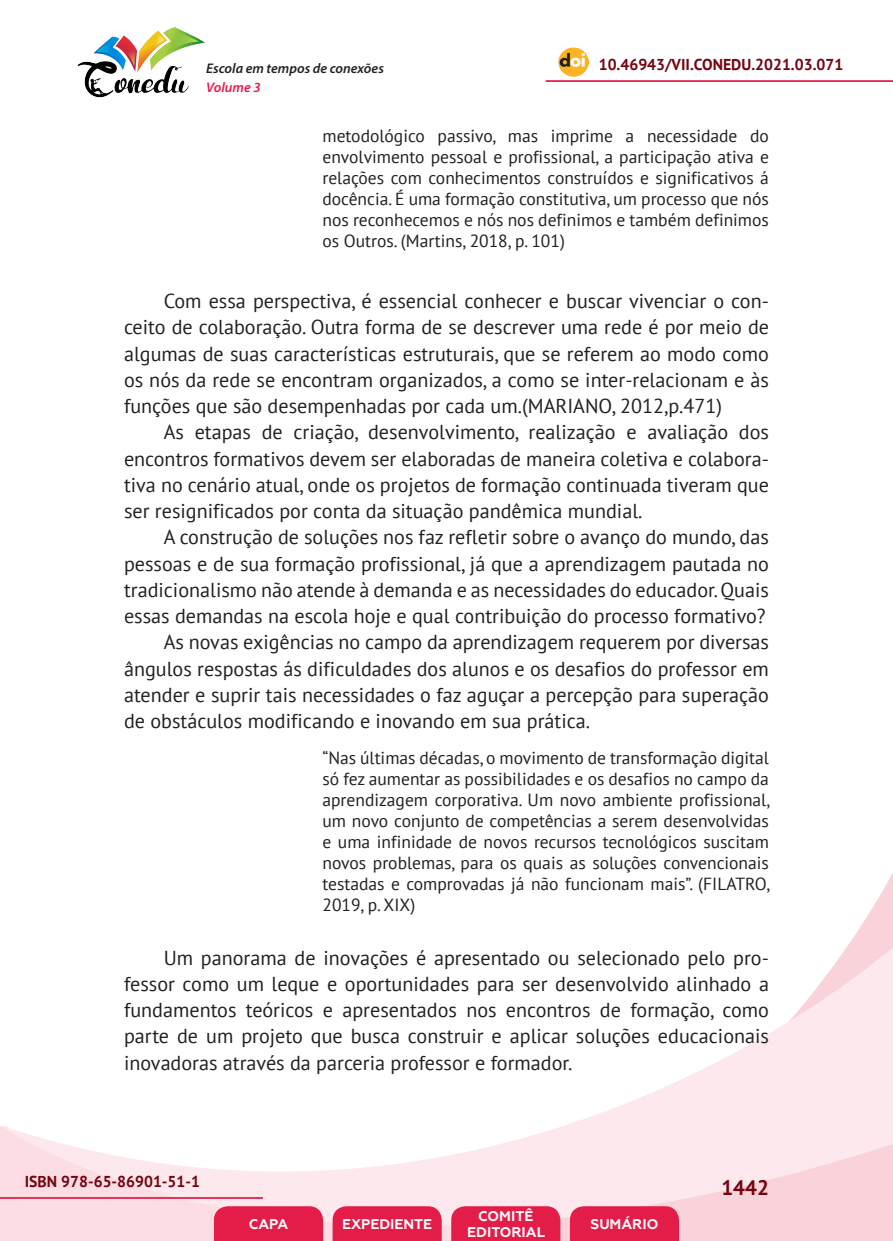
<style>
.page{position:relative;width:893px;height:1241px;background:#fff}
.page>*{position:absolute;margin:0;border:0;box-sizing:border-box;transform-origin:0 0}
.t1{font:700 21px "PT Sans";color:#740410}
._8_CORPO{font:20.12px/26.2px "PT Sans";color:#231f20;text-align:justify}
._12_CITACAO{font:17.5px/21px "PT Sans";color:#231f20;text-align:justify}
.t2{font:700 15.75px "PT Sans";color:#740410}
.t3{font:700 14px/16.8px "Geometria";color:#fff;text-align:center}
.t4{font:italic 600 14px "Myriad Pro";color:#231f20}
.t5{font:italic 600 14px "Myriad Pro";color:#e41c48}
</style>
<div class="page">
<svg style="left:848px;top:873px;width:45px;height:73px"></svg>
<svg style="left:0;top:946px;width:893px;height:294px"></svg>
<hr style="left:0;top:1196px;width:263px;height:2px;background:#e41c48">
<hr style="left:546px;top:80px;width:347px;height:2px;background:#e41c48">
<img style="left:559px;top:47px;width:30px;height:30px">
<img style="left:77px;top:27px;width:128px;height:71px">
<svg style="left:214px;top:1205px;width:109px;height:35px;background:#e52751"></svg>
<svg style="left:333px;top:1205px;width:109px;height:35px;background:#e52751"></svg>
<svg style="left:451px;top:1205px;width:109px;height:35px;background:#e52751"></svg>
<svg style="left:570px;top:1205px;width:109px;height:35px;background:#e52650"></svg>
<p class="t4" style="left:206px;top:59px;width:179px">Escola em tempos de conexões</p>
<p class="t2" style="left:599px;top:54px;width:246px">10.46943/VII.CONEDU.2021.03.071</p>
<p class="t5" style="left:206px;top:78px;width:56px">Volume 3</p>
<p class="_12_CITACAO" style="left:322px;top:125px;width:448px">metodológico passivo, mas imprime a necessidade do envolvimento pessoal e profissional, a participação ativa e relações com conhecimentos construídos e significativos á docência. É uma formação constitutiva, um processo que nós nos reconhecemos e nós nos definimos e também definimos os Outros. (Martins, 2018, p. 101)</p>
<p class="_8_CORPO" style="left:124px;top:287px;width:646px;text-indent:40px">Com essa perspectiva, é essencial conhecer e buscar vivenciar o con&shy;ceito de colaboração. Outra forma de se descrever uma rede é por meio de algumas de suas características estruturais, que se referem ao modo como os nós da rede se encontram organizados, a como se inter-relacionam e às funções que são desempenhadas por cada um.(MARIANO, 2012,p.471)</p>
<p class="_8_CORPO" style="left:124px;top:418px;width:646px;text-indent:40px">As etapas de criação, desenvolvimento, realização e avaliação dos encontros formativos devem ser elaboradas de maneira coletiva e colabora&shy;tiva no cenário atual, onde os projetos de formação continuada tiveram que ser resignificados por conta da situação pandêmica mundial.</p>
<p class="_8_CORPO" style="left:124px;top:523px;width:646px;text-indent:40px">A construção de soluções nos faz refletir sobre o avanço do mundo, das pessoas e de sua formação profissional, já que a aprendizagem pautada no tradicionalismo não atende à demanda e as necessidades do educador. Quais essas demandas na escola hoje e qual contribuição do processo formativo?</p>
<p class="_8_CORPO" style="left:124px;top:628px;width:646px;text-indent:40px">As novas exigências no campo da aprendizagem requerem por diversas ângulos respostas ás dificuldades dos alunos e os desafios do professor em atender e suprir tais necessidades o faz aguçar a percepção para superação de obstáculos modificando e inovando em sua prática.</p>
<p class="_12_CITACAO" style="left:322px;top:747px;width:449px">“Nas últimas décadas, o movimento de transformação digital só fez aumentar as possibilidades e os desafios no campo da aprendizagem corporativa. Um novo ambiente profissional, um novo conjunto de competências a serem desenvolvidas e uma infinidade de novos recursos tecnológicos suscitam novos problemas, para os quais as soluções convencionais testadas e comprovadas já não funcionam mais”. (FILATRO, 2019, p. XIX)</p>
<p class="_8_CORPO" style="left:124px;top:943px;width:646px;text-indent:40px">Um panorama de inovações é apresentado ou selecionado pelo pro&shy;fessor como um leque e oportunidades para ser desenvolvido alinhado a fundamentos teóricos e apresentados nos encontros de formação, como parte de um projeto que busca construir e aplicar soluções educacionais inovadoras através da parceria professor e formador.</p>
<p class="t2" style="left:25px;top:1170px;width:177px">ISBN 978-65-86901-51-1</p>
<p class="t3" style="left:249px;top:1215px;width:41px">CAPA</p>
<p class="t3" style="left:342px;top:1215px;width:92px">EXPEDIENTE</p>
<p class="t3" style="left:467px;top:1207px;width:79px">COMITÊ<br>EDITORIAL</p>
<p class="t3" style="left:590px;top:1215px;width:69px">SUMÁRIO</p>
<p class="t1" style="left:721px;top:1173px;width:49px">1442</p>
</div>
